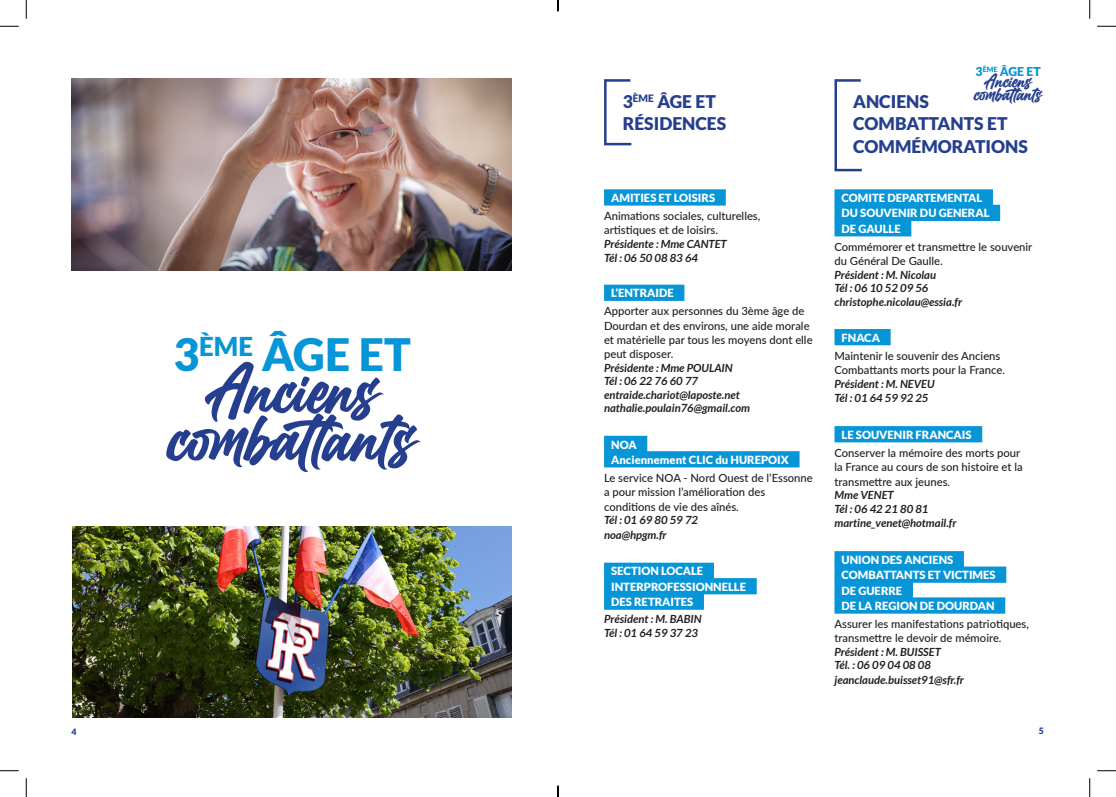
<style>
.page{position:relative;width:1116px;height:797px;background:#fff}
.page>*{position:absolute;margin:0;border:0;box-sizing:border-box;transform-origin:0 0}
.t1{font:72.12px "Billion Dreams";color:#253f8e}
.t2{font:900 44.62px "Lato";color:#0695d6}
.t3{font:19.75px "Billion Dreams";color:#253f8e}
.t4{font:900 17.5px/22.5px "Lato";color:#253f8e}
.t5{font:900 12.25px "Lato";color:#0695d6}
.t6{font:500 11.25px/14.4px "Lato";color:#231f20}
.t7{font:italic 700 11.25px/13.5px "Lato";color:#231f20}
.t8{font:900 11.25px/15.4px "Lato";color:#fff}
.t9{font:900 8.75px "Lato";color:#253f8e}
</style>
<div class="page">
<div style="left:604px;top:189px;width:121px;height:16px;background:#0695d6"></div>
<div style="left:604px;top:285px;width:80px;height:16px;background:#0695d6"></div>
<div style="left:604px;top:436px;width:43px;height:16px;background:#0695d6"></div>
<div style="left:604px;top:451px;width:195px;height:16px;background:#0695d6"></div>
<div style="left:604px;top:562px;width:110px;height:17px;background:#0695d6"></div>
<div style="left:604px;top:578px;width:152px;height:16px;background:#0695d6"></div>
<div style="left:604px;top:593px;width:100px;height:16px;background:#0695d6"></div>
<div style="left:834px;top:189px;width:159px;height:16px;background:#0695d6"></div>
<div style="left:834px;top:205px;width:166px;height:16px;background:#0695d6"></div>
<div style="left:834px;top:220px;width:77px;height:16px;background:#0695d6"></div>
<div style="left:834px;top:329px;width:56px;height:16px;background:#0695d6"></div>
<div style="left:834px;top:426px;width:148px;height:16px;background:#0695d6"></div>
<div style="left:834px;top:551px;width:130px;height:16px;background:#0695d6"></div>
<div style="left:834px;top:566px;width:172px;height:17px;background:#0695d6"></div>
<div style="left:834px;top:582px;width:79px;height:16px;background:#0695d6"></div>
<div style="left:834px;top:597px;width:171px;height:16px;background:#0695d6"></div>
<img style="left:72px;top:526px;width:440px;height:191px">
<img style="left:71px;top:79px;width:441px;height:191px">
<svg style="left:604px;top:79px;width:28px;height:67px"></svg>
<svg style="left:834px;top:79px;width:28px;height:93px"></svg>
<svg style="left:0;top:25px;width:19px;height:2px"></svg>
<svg style="left:1097px;top:25px;width:18px;height:2px"></svg>
<svg style="left:0;top:770px;width:19px;height:1px"></svg>
<svg style="left:1097px;top:770px;width:18px;height:1px"></svg>
<svg style="left:25px;top:0;width:2px;height:19px"></svg>
<svg style="left:25px;top:778px;width:2px;height:19px"></svg>
<svg style="left:1089px;top:0;width:1px;height:19px"></svg>
<svg style="left:1089px;top:778px;width:1px;height:19px"></svg>
<svg style="left:557px;top:0;width:2px;height:11px"></svg>
<svg style="left:557px;top:785px;width:2px;height:12px"></svg>
<h2 class="t2" style="left:173px;top:328px;width:239px">3<sup>ÈME</sup> ÂGE ET</h2>
<h1 class="t1" style="left:206px;top:339px;width:173px">Anciens</h1>
<h1 class="t1" style="left:169px;top:386px;width:247px">combattants</h1>
<p class="t5" style="left:975px;top:64px;width:67px">3<sup>ÈME</sup> ÂGE ET</p>
<h3 class="t3" style="left:984px;top:67px;width:49px">Anciens</h3>
<h3 class="t3" style="left:974px;top:80px;width:69px">combattants</h3>
<h3 class="t4" style="left:622px;top:89px;width:105px">3<sup>ÈME</sup> ÂGE ET<br>RÉSIDENCES</h3>
<h3 class="t4" style="left:853px;top:89px;width:176px">ANCIENS<br>COMBATTANTS ET<br>COMMÉMORATIONS</h3>
<p class="t8" style="left:611px;top:190px;width:105px">AMITIES ET LOISIRS</p>
<p class="t6" style="left:604px;top:208px;width:158px">Animations sociales, culturelles, artistiques et de loisirs.</p>
<p class="t7" style="left:604px;top:237px;width:124px;line-height:14.4px">Présidente : Mme CANTET<br>Tél : 06 50 08 83 64</p>
<p class="t8" style="left:611px;top:285px;width:64px">L’ENTRAIDE</p>
<p class="t6" style="left:604px;top:303px;width:210px">Apporter aux personnes du 3ème âge de Dourdan et des environs, une aide morale et matérielle par tous les moyens dont elle peut disposer.</p>
<p class="t7" style="left:604px;top:361px;width:147px">Présidente : Mme POULAIN<br>Tél : 06 22 76 60 77 entraide.chariot@laposte.net nathalie.poulain76@gmail.com</p>
<p class="t8" style="left:611px;top:436px;width:179px">NOA<br>Anciennement CLIC du HUREPOIX</p>
<p class="t6" style="left:604px;top:470px;width:210px">Le service NOA - Nord Ouest de l’Essonne a pour mission l’amélioration des conditions de vie des aînés.</p>
<p class="t7" style="left:604px;top:513px;width:95px;line-height:14.4px">Tél : 01 69 80 59 72 noa@hpgm.fr</p>
<p class="t8" style="left:611px;top:563px;width:136px">SECTION LOCALE<br>INTERPROFESSIONNELLE<br>DES RETRAITES</p>
<p class="t7" style="left:604px;top:612px;width:99px">Président : M. BABIN<br>Tél : 01 64 59 37 23</p>
<p class="t8" style="left:841px;top:190px;width:149px">COMITE DEPARTEMENTAL<br>DU SOUVENIR DU GENERAL<br>DE GAULLE</p>
<p class="t6" style="left:834px;top:239px;width:199px">Commémorer et transmettre le souvenir du Général De Gaulle.</p>
<p class="t7" style="left:834px;top:268px;width:129px">Président : M. Nicolau<br>Tél : 06 10 52 09 56 christophe.nicolau@essia.fr</p>
<p class="t8" style="left:841px;top:330px;width:40px">FNACA</p>
<p class="t6" style="left:834px;top:348px;width:172px">Maintenir le souvenir des Anciens<br>Combattants morts pour la France.</p>
<p class="t7" style="left:834px;top:376px;width:102px;line-height:14.4px">Président : M. NEVEU<br>Tél : 01 64 59 92 25</p>
<p class="t8" style="left:841px;top:427px;width:131px">LE SOUVENIR FRANCAIS</p>
<p class="t6" style="left:834px;top:445px;width:190px">Conserver la mémoire des morts pour la France au cours de son histoire et la transmettre aux jeunes.</p>
<p class="t7" style="left:834px;top:488px;width:124px;line-height:14px">Mme VENET<br>Tél : 06 42 21 80 81 martine_venet@hotmail.fr</p>
<p class="t8" style="left:841px;top:552px;width:156px">UNION DES ANCIENS<br>COMBATTANTS ET VICTIMES<br>DE GUERRE<br>DE LA REGION DE DOURDAN</p>
<p class="t6" style="left:834px;top:616px;width:196px">Assurer les manifestations patriotiques, transmettre le devoir de mémoire.</p>
<p class="t7" style="left:834px;top:645px;width:131px;line-height:14px">Président : M. BUISSET<br>Tél. : 06 09 04 08 08 jeanclaude.buisset91@sfr.fr</p>
<p class="t9" style="left:72px;top:726px;width:7px">4</p>
<p class="t9" style="left:1038px;top:726px;width:7px">5</p>
</div>
